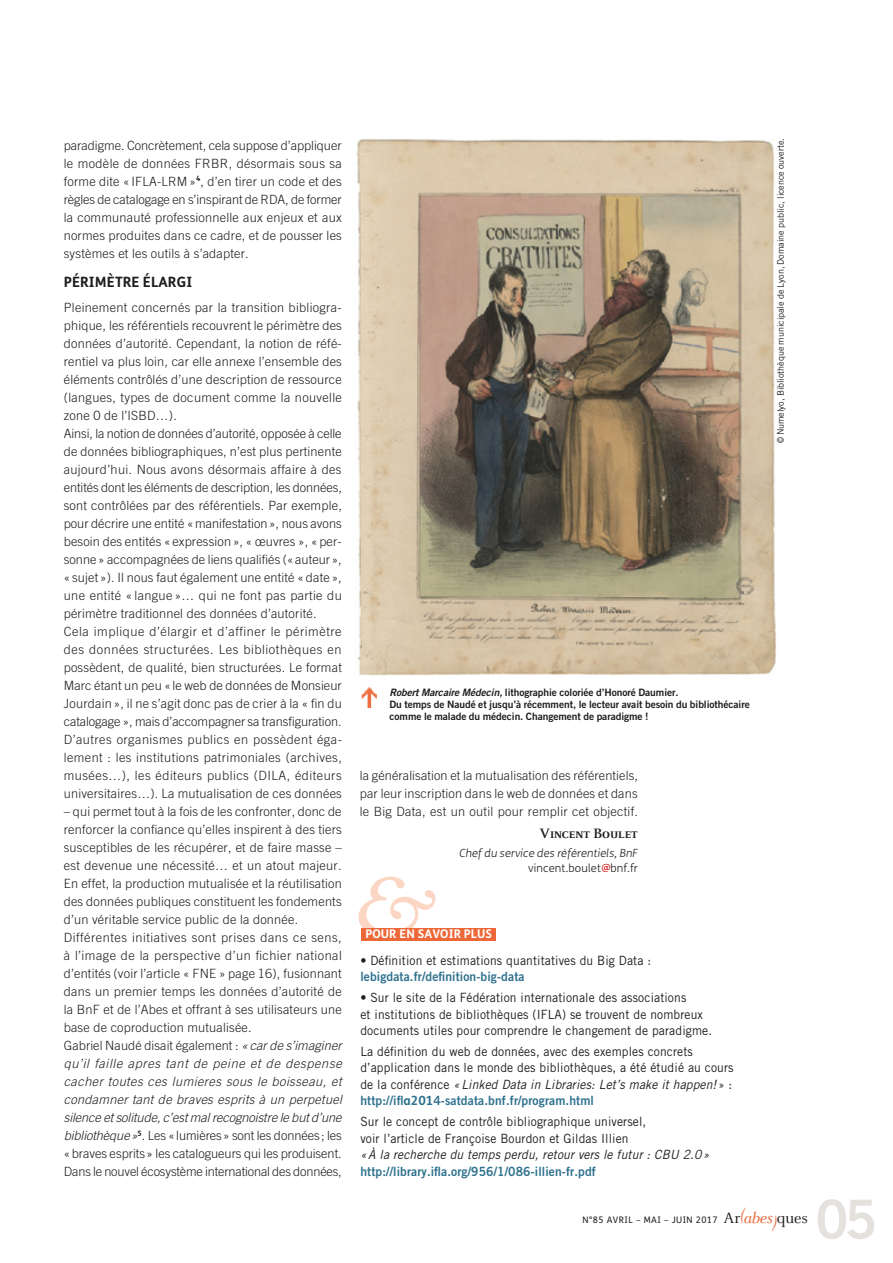
<style>
.page{position:relative;width:893px;height:1263px;background:#fff}
.page>*{position:absolute;margin:0;border:0;box-sizing:border-box;transform-origin:0 0}
.t1{font:85.5px "Yuplant Plantin Reg Ita";color:#fbd6c2}
.t2{font:54px "Trade Gothic Bold Two";color:#e5e1dd}
.t3{font:700 15px "Celeste Caps";letter-spacing:-.005em;color:#1d1d1b}
.t4{font:700 14.25px "FS Me";letter-spacing:.005em;color:#1d1d1b}
.t5{font:300 12.75px/18px "Trade Gothic";letter-spacing:.015em;color:#1d1d1b;text-align:justify}
.t6{font:12.75px/16.5px "Trade Gothic";letter-spacing:.01em;color:#1d1d1b;scale:.95 1}
.t7{font:12.75px "Trade Gothic Bold Two";letter-spacing:.01em;color:#2e718e;scale:.95 1}
.t8{font:italic 12.75px "Trade Gothic";letter-spacing:.01em;color:#1d1d1b;scale:.95 1}
.t9{font:700 12px "FS Me";letter-spacing:.005em;color:#fff}
.t10{font:italic 300 11.25px/15px "FS Me";letter-spacing:.01em;color:#1d1d1b;text-align:right}
.t11{font:10.2px/12.3px "Trade Gothic Bold Two";letter-spacing:-.005em;color:#1d1d1b}
.t12{font:9px "Trade Gothic";letter-spacing:-.005em;color:#1d1d1b;scale:.84 1}
.t13{font:9px "FS Me";letter-spacing:.05em;color:#1d1d1b}
.s1{font-style:italic}
.s2{font-style:normal}
.s3{font-weight:400;font-style:normal;color:#d51c20}
.s4{font-family:"FS Me";font-weight:700}
.s5{font-family:"Celeste";font-size:16.5px}
.s6{font-family:"Celeste";font-style:italic;font-size:16.5px;color:#ec6839}
</style>
<div class="page">
<div style="left:361px;top:928px;width:134px;height:12px;background:#ec6839"></div>
<img style="left:357px;top:139px;width:419px;height:537px">
<img style="left:361px;top:687px;width:16px;height:21px">
<p class="t5" style="left:64px;top:136px;width:280px">paradigme. Concrètement, cela suppose d’appliquer le modèle de données FRBR, désormais sous sa forme dite « IFLA-LRM »<sup>4</sup>, d’en tirer un code et des règles de catalogage en s’inspirant de RDA, de former la communauté professionnelle aux enjeux et aux normes produites dans ce cadre, et de pousser les systèmes et les outils à s’adapter.</p>
<p class="t4" style="left:64px;top:271px;width:9px">PÉRI</p>
<p class="t4" style="left:95px;top:271px;width:30px">MÈTRE</p>
<p class="t4" style="left:143px;top:271px;width:49px">ÉLARGI</p>
<p class="t5" style="left:64px;top:298px;width:280px;text-align:left">Pleinement concernés par la transition bibliogra&shy;phique, les référentiels recouvrent le périmètre des données d’autorité. Cependant, la notion de réfé&shy;rentiel va plus loin, car elle annexe l’ensemble des éléments contrôlés d’une description de ressource (langues, types de document comme la nouvelle zone 0 de l’ISBD…).<br>Ainsi, la notion de données d’autorité, opposée à celle de données bibliographiques, n’est plus pertinente aujourd’hui. Nous avons désormais affaire à des entités dont les éléments de description, les données, sont contrôlées par des référentiels. Par exemple, pour décrire une entité «manifestation», nous avons besoin des entités « expression », « œuvres », « per&shy;sonne » accompagnées de liens qualifiés (« auteur », « sujet »). Il nous faut également une entité « date », une entité « langue »… qui ne font pas partie du périmètre traditionnel des données d’autorité.<br>Cela implique d’élargir et d’affiner le périmètre des données structurées. Les bibliothèques en possèdent, de qualité, bien structurées. Le format Marc étant un peu « le web de données de Monsieur Jourdain », il ne s’agit donc pas de crier à la « fin du catalogage », mais d’accompagner sa transfiguration.<br>D’autres organismes publics en possèdent éga&shy;lement : les institutions patrimoniales (archives, musées…), les éditeurs publics (DILA, éditeurs universitaires…). La mutualisation de ces données</p>
<p class="t5" style="left:64px;top:802px;width:280px;text-align:left">– qui permet tout à la fois de les confronter, donc de renforcer la confiance qu’elles inspirent à des tiers susceptibles de les récupérer, et de faire masse – est devenue une nécessité… et un atout majeur.<br>En effet, la production mutualisée et la réutilisation des données publiques constituent les fondements d’un véritable service public de la donnée.<br>Différentes initiatives sont prises dans ce sens, à l’image de la perspective d’un fichier national d’entités (voir l’article « FNE » page 16), fusionnant dans un premier temps les données d’autorité de la BnF et de l’Abes et offrant à ses utilisateurs une base de coproduction mutualisée.<br>Gabriel Naudé disait également : <span class="s1">« car de s’imaginer qu’il faille apres tant de peine et de despense cacher toutes ces lumieres sous le boisseau, et condamner tant de braves esprits à un perpetuel silence et solitude, c’est mal recognoistre le but d’une bibliothèque»</span><sup>5</sup>. Les «lumières» sont les données ; les «braves esprits» les catalogueurs qui les produisent.<br>Dans le nouvel écosystème international des données,</p>
<p class="t12" style="left:775px;top:443px;width:365px;rotate:-90deg">© Numelyo, Bibliothèque municipale de Lyon, Domaine public, licence ouverte.</p>
<p class="t11" style="left:389px;top:685px;width:362px"><span class="s1">Robert Marcaire Médecin,</span> lithographie coloriée d’H onoré Daumier.<br>Du temps de Naudé et jusqu’à récemment, le lecteur avait besoin du bibliothécaire comme le malade du médecin. Changement de paradigme !</p>
<p class="t5" style="left:360px;top:766px;width:280px">la généralisation et la mutualisation des référentiels, par leur inscription dans le web de données et dans le Big Data, est un outil pour remplir cet objectif.</p>
<p class="t3" style="left:539px;top:825px;width:100px">Vincent Boulet</p>
<p class="t10" style="left:459px;top:845px;width:180px">Chef du service des référentiels, BnF <span class="s2">vincent.boulet</span><span class="s3">@</span><span class="s2">bnf.fr</span></p>
<h1 class="t1" style="left:352px;top:857px;width:82px">&amp;</h1>
<p class="t9" style="left:366px;top:925px;width:128px">POUR EN SAVOIR PLUS</p>
<p class="t6" style="left:360px;top:952px;width:307px">• Définition et estimations quantitatives du Big Data :</p>
<p class="t7" style="left:360px;top:969px;width:174px">lebigdata.fr/definition-big-data</p>
<p class="t6" style="left:360px;top:989px;width:372px">• Sur le site de la Fédération internationale des associations<br>et institutions de bibliothèques (IFLA) se trouvent de nombreux documents utiles pour comprendre le changement de paradigme.</p>
<p class="t6" style="left:360px;top:1043px;width:394px">La définition du web de données, avec des exemples concrets d’application dans le monde des bibliothèques, a été étudié au cours de la conférence <span class="s1">« Linked Data in Libraries: Let’s make it happen!</span> » :</p>
<p class="t7" style="left:360px;top:1093px;width:247px">http://ifl<span class="s4">A201</span>4-satdata.bnf.fr/program.html</p>
<p class="t6" style="left:360px;top:1113px;width:302px">Sur le concept de contrôle bibliographique universel, voir l’article de Françoise Bourdon et Gildas Illien</p>
<p class="t8" style="left:360px;top:1147px;width:369px">«À la recherche du temps perdu, retour vers le futur : CBU 2.0»</p>
<p class="t7" style="left:360px;top:1163px;width:249px">http://library.ifla.org/956/1/086-illien-fr.pdf</p>
<p class="t13" style="left:583px;top:1214px;width:227px">n°85 AVRIL – MAI – JUIN 2017 <span class="s5">Ar</span><sup>(</sup><span class="s6">abes)</span><span class="s5">ques</span></p>
<h2 class="t2" style="left:815px;top:1186px;width:63px">05</h2>
</div>
